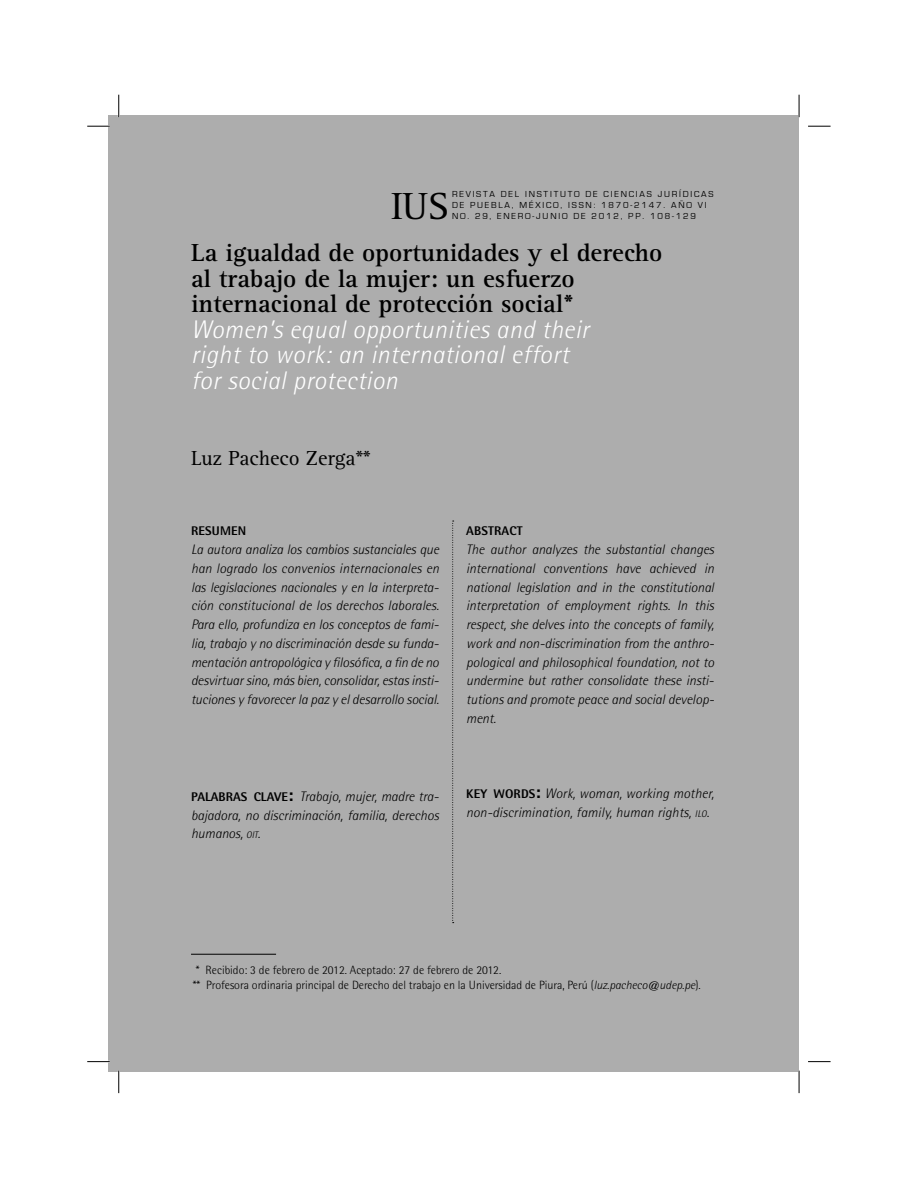
<style>
.page{position:relative;width:918px;height:1188px;background:#fff}
.page>*{position:absolute;margin:0;border:0;box-sizing:border-box;transform-origin:0 0}
.t1{font:39px "Rotis Serif";color:#000}
.t2{font:700 25.5px/25.5px "Rotis Serif";color:#000}
.t3{font:italic 300 25.5px/25.5px "Rotis Semi Sans";letter-spacing:.02em;color:#fff}
.t4{font:21px "Rotis Serif";color:#000}
.t5{font:italic 300 13.8px/18.8px "Rotis Semi Sans";color:#000;text-align:justify}
.t6{font:800 12.6px "Rotis Semi Sans";letter-spacing:.015em;color:#000}
.t7{font:300 12px/14.2px "Rotis Semi Sans";color:#000}
.t8{font:9px/10.8px "Eurostile";letter-spacing:.2em;color:#000}
.s1{font-weight:800;font-style:normal;font-size:12.6px}
.s2{font-weight:800;font-style:normal;font-size:18px}
.s3{font-size:9.6px}
.s4{font-style:italic}
</style>
<div class="page">
<div style="left:108px;top:116px;width:691px;height:956px;background:#adadad"></div>
<hr style="left:191px;top:954px;width:85px;height:1px;background:#000">
<svg style="left:452px;top:521px;width:2px;height:402px"></svg>
<hr style="left:87px;top:125px;width:23px;height:2px;background:#fff">
<hr style="left:87px;top:1061px;width:23px;height:2px;background:#fff">
<hr style="left:118px;top:95px;width:2px;height:22px;background:#fff">
<hr style="left:118px;top:1071px;width:2px;height:22px;background:#fff">
<hr style="left:798px;top:95px;width:2px;height:22px;background:#fff">
<hr style="left:798px;top:1071px;width:2px;height:22px;background:#fff">
<svg style="left:87px;top:126px;width:23px;height:1px"></svg>
<svg style="left:808px;top:126px;width:23px;height:1px"></svg>
<svg style="left:87px;top:1061px;width:23px;height:1px"></svg>
<svg style="left:808px;top:1061px;width:23px;height:1px"></svg>
<svg style="left:118px;top:95px;width:1px;height:22px"></svg>
<svg style="left:118px;top:1071px;width:1px;height:22px"></svg>
<svg style="left:799px;top:95px;width:1px;height:22px"></svg>
<svg style="left:799px;top:1071px;width:1px;height:22px"></svg>
<p class="t8" style="left:452px;top:189px;width:263px">REVISTA DEL INSTITUTO DE CIENCIAS JURÍDICAS<br>DE PUEBLA, MÉXICO, ISSN: 1870-2147. AÑO VI</p>
<h1 class="t1" style="left:391px;top:191px;width:59px">IUS</h1>
<p class="t8" style="left:452px;top:211px;width:245px">NO. 29, ENERO-JUNIO DE 2012, PP. 108-129</p>
<h2 class="t2" style="left:191px;top:242px;width:473px">La igualdad de oportunidades y el derecho al trabajo de la mujer: un esfuerzo internacional de protección social*</h2>
<h2 class="t3" style="left:191px;top:319px;width:400px">Women’s equal opportunities and their right to work: an international effort for social protection</h2>
<h3 class="t4" style="left:191px;top:451px;width:181px">Luz Pacheco Zerga**</h3>
<p class="t6" style="left:191px;top:527px;width:57px">RESUMEN</p>
<p class="t5" style="left:191px;top:542px;width:249px">La autora analiza los cambios sustanciales que han logrado los convenios internacionales en las legislaciones nacionales y en la interpreta&shy;ción constitucional de los derechos laborales.<br>Para ello, profundiza en los conceptos de fami&shy;lia, trabajo y no discriminación desde su funda&shy;mentación antropológica y filosófica, a fin de no desvirtuar sino, más bien, consolidar, estas insti&shy;tuciones y favorecer la paz y el desarrollo social.</p>
<p class="t5" style="left:191px;top:788px;width:249px"><span class="s1">PALABRAS CLAVE</span><span class="s2">:</span> Trabajo, mujer, madre tra&shy;bajadora, no discriminación, familia, derechos humanos, <span class="s3">OIT</span>.</p>
<p class="t6" style="left:466px;top:527px;width:58px">ABSTRACT</p>
<p class="t5" style="left:466px;top:542px;width:249px">The author analyzes the substantial changes international conventions have achieved in national legislation and in the constitutional interpretation of employment rights. In this respect, she delves into the concepts of family, work and non-discrimination from the anthro&shy;pological and philosophical foundation, not to undermine but rather consolidate these insti&shy;tutions and promote peace and social develop&shy;ment.</p>
<p class="t5" style="left:466px;top:785px;width:249px"><span class="s1">KEY WORDS</span><span class="s2">:</span> Work, woman, working mother, non-discrimination, family, human rights, <span class="s3">ILO</span>.</p>
<p class="t7" style="left:193px;top:964px;width:510px">* Recibido: 3 de febrero de 2012. Aceptado: 27 de febrero de 2012.<br>** Profesora ordinaria principal de Derecho del trabajo en la Universidad de Piura, Perú (<span class="s4">luz.pacheco@udep.pe</span>).</p>
</div>
